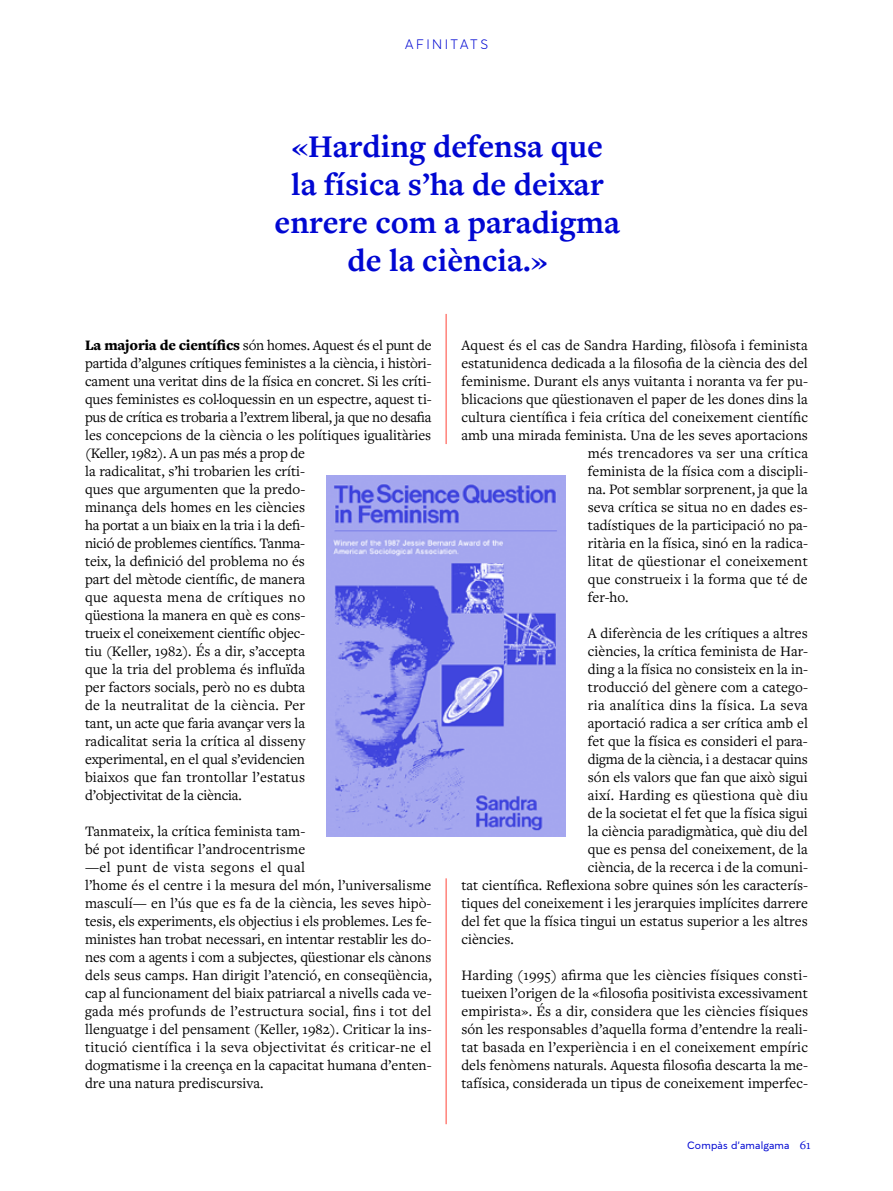
<style>
.page{position:relative;width:893px;height:1191px;background:#fff}
.page>*{position:absolute;margin:0;border:0;box-sizing:border-box;transform-origin:0 0}
.t1{font:700 32.85px/38.1px "Freight Text Pro";color:#0007d2;text-align:center}
.t2{font:15px/18px "Freight Text Pro";color:#000}
.t3{font:15px "Freight Text Pro";letter-spacing:.025em;color:#000}
.t4{font:15px "Freight Text Pro";letter-spacing:.02em;color:#000}
.t5{font:300 13.5px "Averta";letter-spacing:.18em;color:#0007d2}
.t6{font:10.5px "Averta";color:#0007d2}
.s1{font-weight:900}
.s2{font-family:"Freight Text Pro";font-size:12.75px}
</style>
<div class="page">
<hr style="left:446px;top:878px;width:1px;height:246px;background:#ff4438">
<hr style="left:446px;top:314px;width:1px;height:130px;background:#ff4438">
<img style="left:326px;top:476px;width:240px;height:360px">
<p class="t5" style="left:405px;top:36px;width:85px">AFINITATS</p>
<h1 class="t1" style="left:275px;top:126px;width:347px">«Harding defensa que<br>la física s’ha de deixar enrere com a paradigma de la ciència.»</h1>
<p class="t2" style="left:85px;top:335px;width:348px"><span class="s1">La majoria de científics</span> són homes. Aquest és el punt de partida d’algunes crítiques feministes a la ciència, i històri&shy;cament una veritat dins de la física en concret. Si les críti&shy;ques feministes es col·loquessin en un espectre, aquest ti&shy;pus de crítica es trobaria a l’extrem liberal, ja que no desafia les concepcions de la ciència o les polítiques igualitàries (Keller, 1982). A un pas més a prop de<br>la radicalitat, s’hi trobarien les críti-<br>ques que argumenten que la predo-<br>minança dels homes en les ciències<br>ha portat a un biaix en la tria i la defi-<br>nició de problemes científics. Tanma-<br>teix, la definició del problema no és<br>part del mètode científic, de manera<br>que aquesta mena de crítiques no<br>qüestiona la manera en què es cons-<br>trueix el coneixement científic objec-<br>tiu (Keller, 1982). És a dir, s’accepta<br>que la tria del problema és influïda<br>per factors socials, però no es dubta<br>de la neutralitat de la ciència. Per<br>tant, un acte que faria avançar vers la<br>radicalitat seria la crítica al disseny<br>experimental, en el qual s’evidencien<br>biaixos que fan trontollar l’estatus<br>d’objectivitat de la ciència.</p>
<p class="t2" style="left:85px;top:821px;width:348px">Tanmateix, la crítica feminista tam-<br>bé pot identificar l’androcentrisme<br>—el punt de vista segons el qual<br>l’home és el centre i la mesura del món, l’universalisme masculí— en l’ús que es fa de la ciència, les seves hipò&shy;tesis, els experiments, els objectius i els problemes. Les fe&shy;ministes han trobat necessari, en intentar restablir les do&shy;nes com a agents i com a subjectes, qüestionar els cànons dels seus camps. Han dirigit l’atenció, en conseqüència, cap al funcionament del biaix patriarcal a nivells cada ve&shy;gada més profunds de l’estructura social, fins i tot del llenguatge i del pensament (Keller, 1982). Criticar la ins&shy;titució científica i la seva objectivitat és criticar-ne el dogmatisme i la creença en la capacitat humana d’enten&shy;dre una natura prediscursiva.</p>
<p class="t2" style="left:461px;top:335px;width:348px">Aquest és el cas de Sandra Harding, filòsofa i feminista</p>
<p class="t2" style="left:461px;top:353px;width:348px">estatunidenca dedicada a la filosofia de la ciència des del</p>
<p class="t2" style="left:461px;top:371px;width:348px">feminisme. Durant els anys vuitanta i noranta va fer pu-</p>
<p class="t2" style="left:461px;top:389px;width:348px">blicacions que qüestionaven el paper de les dones dins la</p>
<p class="t2" style="left:461px;top:407px;width:348px">cultura científica i feia crítica del coneixement científic</p>
<p class="t2" style="left:461px;top:425px;width:348px">amb una mirada feminista. Una de les seves aportacions</p>
<p class="t2" style="left:588px;top:443px;width:222px">més trencadores va ser una crítica</p>
<p class="t2" style="left:588px;top:461px;width:222px">feminista de la física com a discipli-</p>
<p class="t2" style="left:588px;top:479px;width:221px">na. Pot semblar sorprenent, ja que la</p>
<p class="t2" style="left:588px;top:497px;width:221px">seva crítica se situa no en dades es-</p>
<p class="t2" style="left:588px;top:515px;width:222px">tadístiques de la participació no pa-</p>
<p class="t2" style="left:588px;top:533px;width:222px">ritària en la física, sinó en la radica-</p>
<p class="t2" style="left:588px;top:551px;width:221px">litat de qüestionar el coneixement</p>
<p class="t2" style="left:588px;top:569px;width:221px">que construeix i la forma que té de</p>
<p class="t2" style="left:588px;top:587px;width:42px">fer-ho.</p>
<p class="t2" style="left:588px;top:623px;width:221px">A diferència de les crítiques a altres</p>
<p class="t2" style="left:588px;top:641px;width:222px">ciències, la crítica feminista de Har-</p>
<p class="t2" style="left:588px;top:659px;width:222px">ding a la física no consisteix en la in-</p>
<p class="t2" style="left:588px;top:677px;width:222px">troducció del gènere com a catego-</p>
<p class="t3" style="left:588px;top:695px;width:222px">ria analítica dins la física. La seva</p>
<p class="t2" style="left:588px;top:713px;width:222px">aportació radica a ser crítica amb el</p>
<p class="t2" style="left:588px;top:731px;width:221px">fet que la física es consideri el para-</p>
<p class="t2" style="left:588px;top:749px;width:222px">digma de la ciència, i a destacar quins</p>
<p class="t2" style="left:588px;top:767px;width:222px">són els valors que fan que això sigui</p>
<p class="t4" style="left:588px;top:785px;width:222px">així. Harding es qüestiona què diu</p>
<p class="t2" style="left:588px;top:803px;width:222px">de la societat el fet que la física sigui</p>
<p class="t2" style="left:588px;top:821px;width:222px">la ciència paradigmàtica, què diu del</p>
<p class="t2" style="left:588px;top:839px;width:222px">que es pensa del coneixement, de la</p>
<p class="t2" style="left:588px;top:857px;width:222px">ciència, de la recerca i de la comuni-</p>
<p class="t2" style="left:461px;top:875px;width:348px">tat científica. Reflexiona sobre quines són les caracterís-</p>
<p class="t2" style="left:461px;top:893px;width:348px">tiques del coneixement i les jerarquies implícites darrere</p>
<p class="t2" style="left:461px;top:911px;width:348px">del fet que la física tingui un estatus superior a les altres</p>
<p class="t2" style="left:461px;top:929px;width:54px">ciències.</p>
<p class="t2" style="left:461px;top:965px;width:348px;text-align:justify">Harding (1995) afirma que les ciències físiques consti&shy;tueixen l’origen de la «filosofia positivista excessivament empirista». És a dir, considera que les ciències físiques són les responsables d’aquella forma d’entendre la reali&shy;tat basada en l’experiència i en el coneixement empíric dels fenòmens naturals. Aquesta filosofia descarta la me&shy;tafísica, considerada un tipus de coneixement imperfec-</p>
<p class="t6" style="left:687px;top:1138px;width:125px">Compàs d’amalgama <span class="s2">61</span></p>
</div>
